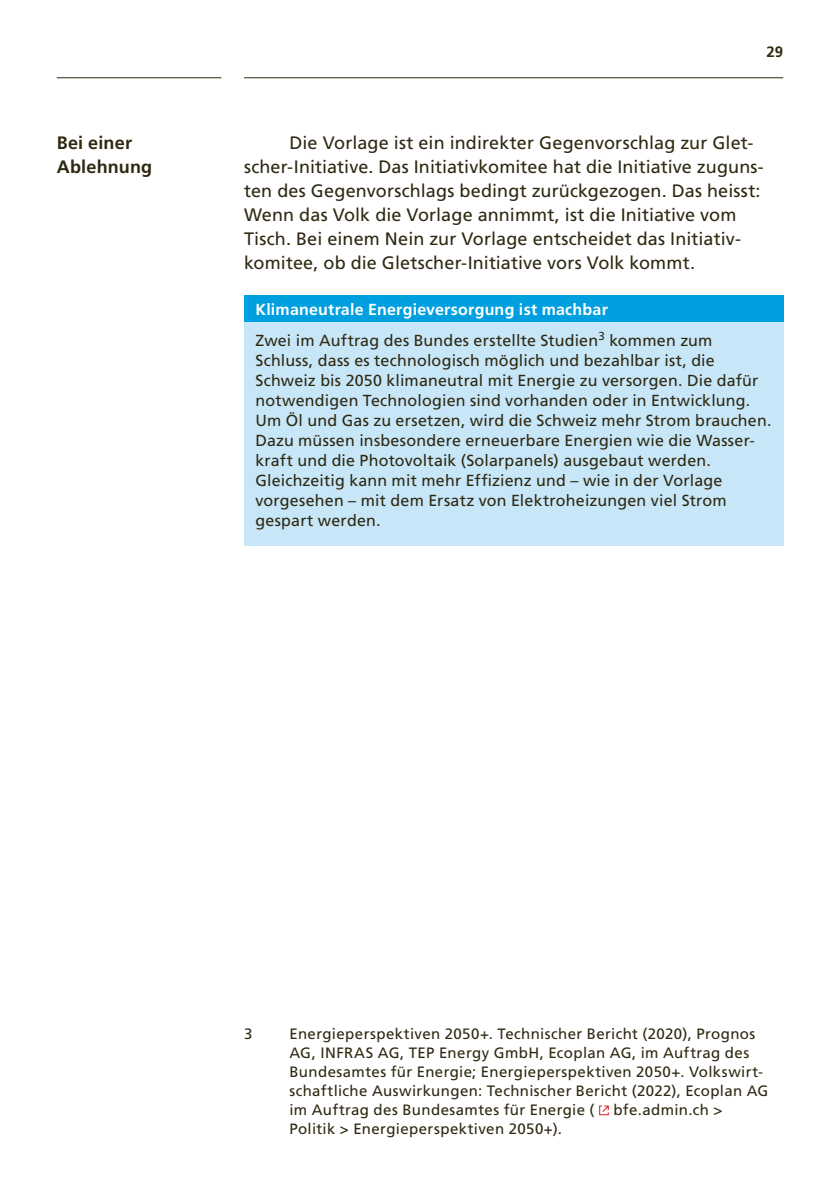
<style>
.page{position:relative;width:840px;height:1191px;background:#fff}
.page>*{position:absolute;margin:0;border:0;box-sizing:border-box;transform-origin:0 0}
.P_Text_mit_Einzug{font:18px/24px "Frutiger LT Pro";letter-spacing:.005em;color:#2f2912}
.H4_Marginalie_Titel{font:700 18px/24px "Frutiger LT Pro";letter-spacing:.01em;color:#2f2912}
.P_Kastentext{font:16px/20px "Frutiger LT Pro";letter-spacing:.01em;color:#2f2912}
.H5_Kastentitel{font:700 16px "Frutiger LT Pro";letter-spacing:.015em;color:#fff}
.P_Fussnote{font:15px/19px "Frutiger LT Pro";letter-spacing:.025em;color:#2f2912}
.t1{font:700 15px "Frutiger LT Pro";color:#2f2912}
</style>
<div class="page">
<hr style="left:244px;top:77px;width:538px;height:1px;background:#2f2912">
<hr style="left:57px;top:77px;width:164px;height:1px;background:#2f2912">
<div style="left:244px;top:295px;width:538px;height:29px;background:#009fe0"></div>
<div style="left:244px;top:322px;width:538px;height:223px;background:#c7e6f8"></div>
<svg style="left:599px;top:1105px;width:9px;height:10px"></svg>
<h4 class="H4_Marginalie_Titel" style="left:57px;top:131px;width:97px">Bei einer<br>Ablehnung</h4>
<p class="t1" style="left:765px;top:43px;width:18px">29</p>
<p class="P_Text_mit_Einzug" style="left:244px;top:131px;width:521px;text-indent:45px">Die Vorlage ist ein indirekter Gegenvorschlag zur Glet&shy;scher-Initiative. Das Initiativkomitee hat die Initiative zuguns&shy;ten des Gegenvorschlags bedingt zurückgezogen. Das heisst:<br>Wenn das Volk die Vorlage annimmt, ist die Initiative vom Tisch. Bei einem Nein zur Vorlage entscheidet das Initiativ&shy;komitee, ob die Gletscher-Initiative vors Volk kommt.</p>
<h5 class="H5_Kastentitel" style="left:255px;top:300px;width:354px">Klimaneutrale Energieversorgung ist machbar</h5>
<p class="P_Kastentext" style="left:255px;top:331px;width:517px">Zwei im Auftrag des Bundes erstellte Studien<sup>3</sup> kommen zum Schluss, dass es technologisch möglich und bezahlbar ist, die Schweiz bis 2050 klimaneutral mit Energie zu versorgen. Die dafür notwendigen Technologien sind vorhanden oder in Entwicklung.<br>Um Öl und Gas zu ersetzen, wird die Schweiz mehr Strom brauchen.<br>Dazu müssen insbesondere erneuerbare Energien wie die Wasser&shy;kraft und die Photovoltaik (Solarpanels) ausgebaut werden.<br>Gleichzeitig kann mit mehr Effizienz und – wie in der Vorlage vorgesehen – mit dem Ersatz von Elektroheizungen viel Strom gespart werden.</p>
<p class="P_Fussnote" style="left:244px;top:1024px;width:10px">3</p>
<p class="P_Fussnote" style="left:289px;top:1024px;width:480px">Energieperspektiven 2050+. Technischer Bericht (2020), Prognos AG, INFRAS AG, TEP Energy GmbH, Ecoplan AG, im Auftrag des Bundesamtes für Energie; Energieperspektiven 2050+. Volkswirt&shy;schaftliche Auswirkungen: Technischer Bericht (2022), Ecoplan AG im Auftrag des Bundesamtes für Energie ( bfe.admin.ch &gt; Politik &gt; Energieperspektiven 2050+).</p>
</div>
